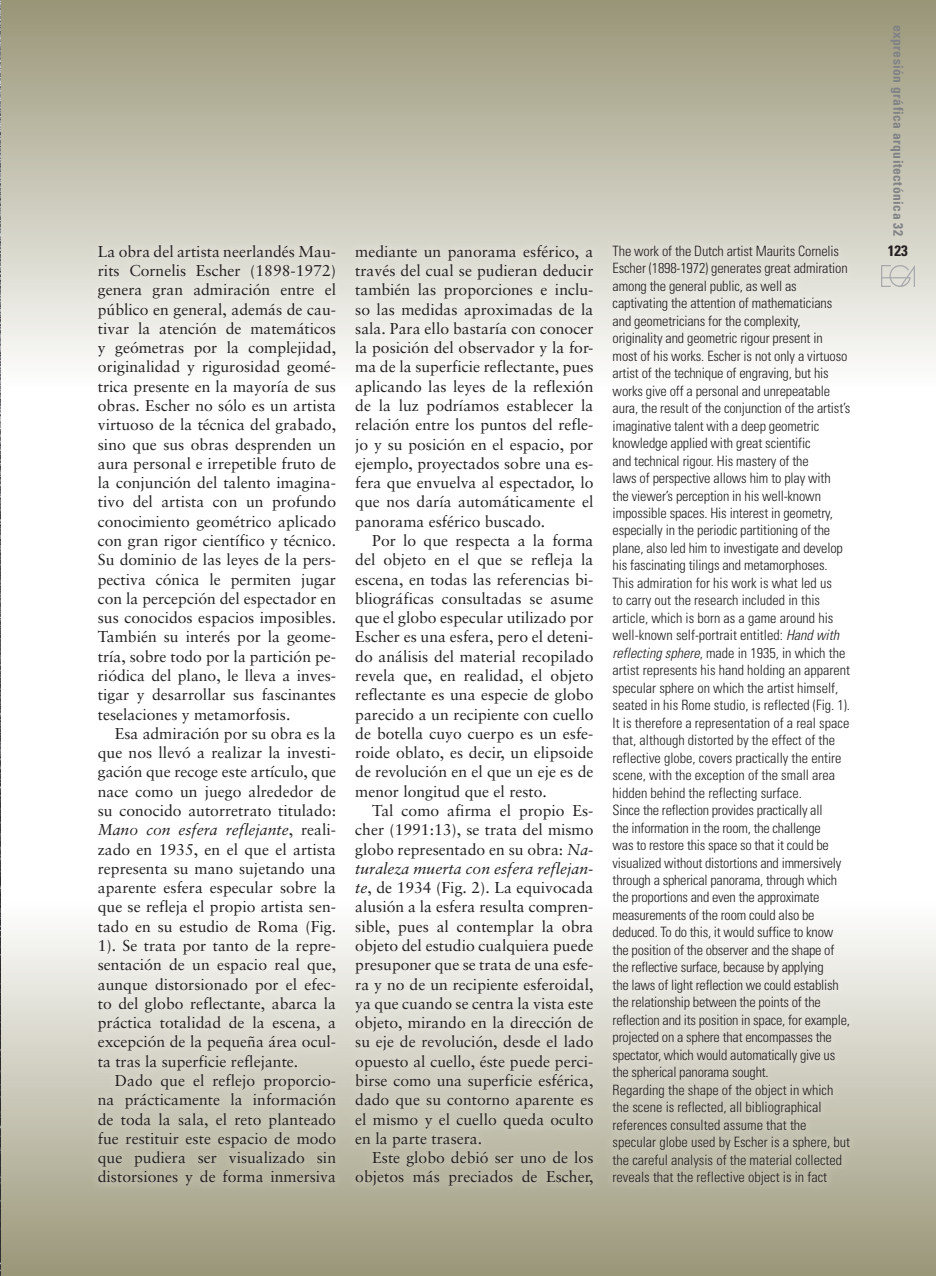
<style>
.page{position:relative;width:936px;height:1276px;background:#fff}
.page>*{position:absolute;margin:0;border:0;box-sizing:border-box;transform-origin:0 0}
.t1{font:15.75px/19.4px "Sabon";color:#231f20;text-align:justify}
.t2{font:700 condensed 15px "Univers";color:#231f20}
.t3{font:300 condensed 14.25px/17.4px "Univers";letter-spacing:-.01em;color:#231f20}
.t4{font:700 condensed 13.5px "Univers";letter-spacing:.035em;color:#808285}
.s1{font-style:italic}
</style>
<div class="page">
<div style="left:0;top:0;width:935px;height:387px;background:linear-gradient(to bottom,#999577,#fdfdfd)"></div>
<div style="left:0;top:900px;width:935px;height:376px;background:linear-gradient(to bottom,#fff,#9a9679)"></div>
<img style="left:0;top:0;width:1px;height:1276px">
<div style="left:88px;top:235px;width:283px;height:979px;background:#fff;opacity:.75"></div>
<div style="left:345px;top:235px;width:283px;height:979px;background:#fff;opacity:.75"></div>
<div style="left:603px;top:236px;width:283px;height:978px;background:#fff;opacity:.75"></div>
<img style="left:880px;top:265px;width:34px;height:21px">
<p class="t1" style="left:98px;top:241px;width:240px">La obra del artista neerlandés Mau&shy;rits Cornelis Escher (1898-1972) genera gran admiración entre el público en general, además de cau&shy;tivar la atención de matemáticos y geómetras por la complejidad, originalidad y rigurosidad geomé&shy;trica presente en la mayoría de sus obras. Escher no sólo es un artista virtuoso de la técnica del grabado, sino que sus obras desprenden un aura personal e irrepetible fruto de la conjunción del talento imagina&shy;tivo del artista con un profundo conocimiento geométrico aplicado con gran rigor científico y técnico.<br>Su dominio de las leyes de la pers&shy;pectiva cónica le permiten jugar con la percepción del espectador en sus conocidos espacios imposibles.<br>También su interés por la geome&shy;tría, sobre todo por la partición pe&shy;riódica del plano, le lleva a inves&shy;tigar y desarrollar sus fascinantes teselaciones y metamorfosis.</p>
<p class="t1" style="left:98px;top:723px;width:240px;text-indent:17px">Esa admiración por su obra es la que nos llevó a realizar la investi&shy;gación que recoge este artículo, que nace como un juego alrededor de su conocido autorretrato titulado:<br><span class="s1">Mano con esfera reflejante</span>, reali&shy;zado en 1935, en el que el artista representa su mano sujetando una aparente esfera especular sobre la que se refleja el propio artista sen&shy;tado en su estudio de Roma (Fig.<br>1). Se trata por tanto de la repre&shy;sentación de un espacio real que, aunque distorsionado por el efec&shy;to del globo reflectante, abarca la práctica totalidad de la escena, a excepción de la pequeña área ocul&shy;ta tras la superficie reflejante.</p>
<p class="t1" style="left:98px;top:1070px;width:240px;text-indent:17px">Dado que el reflejo proporcio&shy;na prácticamente la información de toda la sala, el reto planteado fue restituir este espacio de modo que pudiera ser visualizado sin distorsiones y de forma inmersiva</p>
<p class="t1" style="left:355px;top:241px;width:240px">mediante un panorama esférico, a través del cual se pudieran deducir también las proporciones e inclu&shy;so las medidas aproximadas de la sala. Para ello bastaría con conocer la posición del observador y la for&shy;ma de la superficie reflectante, pues aplicando las leyes de la reflexión de la luz podríamos establecer la relación entre los puntos del refle&shy;jo y su posición en el espacio, por ejemplo, proyectados sobre una es&shy;fera que envuelva al espectador, lo que nos daría automáticamente el panorama esférico buscado.</p>
<p class="t1" style="left:355px;top:531px;width:240px;text-indent:17px">Por lo que respecta a la forma del objeto en el que se refleja la escena, en todas las referencias bi&shy;bliográficas consultadas se asume que el globo especular utilizado por Escher es una esfera, pero el deteni&shy;do análisis del material recopilado revela que, en realidad, el objeto reflectante es una especie de globo parecido a un recipiente con cuello de botella cuyo cuerpo es un esfe&shy;roide oblato, es decir, un elipsoide de revolución en el que un eje es de menor longitud que el resto.</p>
<p class="t1" style="left:355px;top:800px;width:240px;text-indent:17px">Tal como afirma el propio Es&shy;cher (1991:13), se trata del mismo globo representado en su obra: <span class="s1">Na&shy;turaleza muerta con esfera reflejan&shy;te</span>, de 1934 (Fig. 2). La equivocada alusión a la esfera resulta compren&shy;sible, pues al contemplar la obra objeto del estudio cualquiera puede presuponer que se trata de una esfe&shy;ra y no de un recipiente esferoidal, ya que cuando se centra la vista este objeto, mirando en la dirección de su eje de revolución, desde el lado opuesto al cuello, éste puede perci&shy;birse como una superficie esférica, dado que su contorno aparente es el mismo y el cuello queda oculto en la parte trasera.</p>
<p class="t1" style="left:355px;top:1147px;width:240px;text-align:right">Este globo debió ser uno de los objetos más preciados de Escher,</p>
<p class="t3" style="left:612px;top:242px;width:239px">The work of the Dutch artist Maurits Cornelis Escher (1898-1972) generates great admiration among the general public, as well as captivating the attention of mathematicians and geometricians for the complexity, originality and geometric rigour present in most of his works. Escher is not only a virtuoso artist of the technique of engraving, but his works give off a personal and unrepeatable aura, the result of the conjunction of the artist’s imaginative talent with a deep geometric knowledge applied with great scientific<br>and technical rigour. His mastery of the<br>laws of perspective allows him to play with the viewer’s perception in his well-known impossible spaces. His interest in geometry, especially in the periodic partitioning of the plane, also led him to investigate and develop his fascinating tilings and metamorphoses.</p>
<p class="t3" style="left:612px;top:574px;width:239px">This admiration for his work is what led us<br>to carry out the research included in this article, which is born as a game around his well-known self-portrait entitled: <span class="s1">Hand with reflecting sphere</span>, made in 1935, in which the artist represents his hand holding an apparent specular sphere on which the artist himself, seated in his Rome studio, is reflected (Fig. 1).<br>It is therefore a representation of a real space that, although distorted by the effect of the reflective globe, covers practically the entire scene, with the exception of the small area hidden behind the reflecting surface.</p>
<p class="t3" style="left:612px;top:801px;width:239px">Since the reflection provides practically all<br>the information in the room, the challenge<br>was to restore this space so that it could be visualized without distortions and immersively through a spherical panorama, through which the proportions and even the approximate measurements of the room could also be deduced. To do this, it would suffice to know the position of the observer and the shape of the reflective surface, because by applying<br>the laws of light reflection we could establish the relationship between the points of the reflection and its position in space, for example, projected on a sphere that encompasses the spectator, which would automatically give us the spherical panorama sought.</p>
<p class="t3" style="left:612px;top:1081px;width:239px">Regarding the shape of the object in which the scene is reflected, all bibliographical references consulted assume that the specular globe used by Escher is a sphere, but the careful analysis of the material collected reveals that the reflective object is in fact</p>
<p class="t4" style="left:906px;top:25px;width:213px;rotate:90deg">expresión gráfica arquitectónica 32</p>
<p class="t2" style="left:887px;top:242px;width:21px">123</p>
</div>
